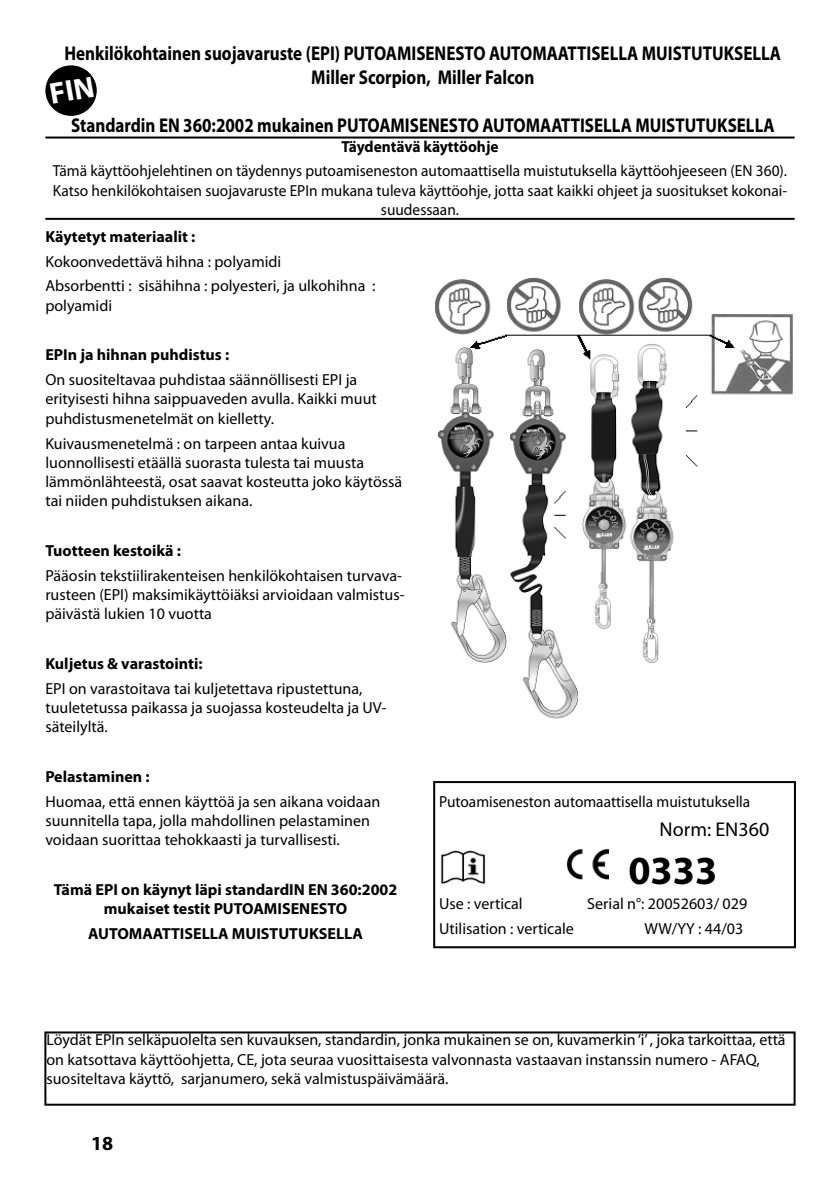
<style>
.page{position:relative;width:840px;height:1191px;background:#fff}
.page>*{position:absolute;margin:0;border:0;box-sizing:border-box;transform-origin:0 0}
.t1{font:700 40px "Myriad Pro";color:#000}
.t2{font:700 20px/24px "Myriad Pro";color:#000;text-align:center;scale:.85 1}
.t3{font:20px "Myriad Pro";color:#000}
.t4{font:700 20px "Myriad Pro";color:#000}
.t5{font:16px/19.2px "Myriad Pro";color:#000}
.t6{font:16px/19.2px "Myriad Pro";color:#000;text-align:center;scale:.96 1}
.t7{font:700 16px/19.2px "Myriad Pro";color:#000;text-align:center}
.t8{font:700 16px "Myriad Pro";color:#000;scale:.96 1}
</style>
<div class="page">
<div style="left:45px;top:65px;width:52px;height:51px;background:#000;border-radius:50%"></div>
<hr style="left:45px;top:136px;width:749px;height:2px;background:#000">
<hr style="left:45px;top:218px;width:749px;height:2px;background:#000">
<img style="left:435px;top:277px;width:358px;height:442px">
<div style="left:433px;top:781px;width:362px;height:167px;border:2px solid #000"></div>
<img style="left:440px;top:850px;width:46px;height:34px">
<img style="left:566px;top:849px;width:42px;height:30px">
<div style="left:44px;top:1031px;width:751px;height:74px;border:2px solid #000"></div>
<p class="t2" style="left:64px;top:41px;width:844px">Henkilökohtainen suojavaruste (EPI) PUTOAMISENESTO AUTOMAATTISELLA MUISTUTUKSELLA<br>Miller Scorpion, Miller Falcon</p>
<p class="t2" style="left:71px;top:113px;width:828px">Standardin EN 360:2002 mukainen PUTOAMISENESTO AUTOMAATTISELLA MUISTUTUKSELLA</p>
<p class="t8" style="left:341px;top:136px;width:165px">Täydentävä käyttöohje</p>
<p class="t6" style="left:53px;top:161px;width:766px">Tämä käyttöohjelehtinen on täydennys putoamiseneston automaattisella muistutuksella käyttöohjeeseen (EN 360).<br>Katso henkilökohtaisen suojavaruste EPIn mukana tuleva käyttöohje, jotta saat kaikki ohjeet ja suositukset kokonai&shy;suudessaan.</p>
<p class="t7" style="left:45px;top:226px;width:151px">Käytetyt materiaalit :</p>
<p class="t5" style="left:45px;top:248px;width:331px;line-height:24.8px">Kokoonvedettävä hihna : polyamidi<br>Absorbentti : sisähihna : polyesteri, ja ulkohihna :</p>
<p class="t5" style="left:45px;top:295px;width:68px">polyamidi</p>
<p class="t7" style="left:45px;top:345px;width:185px">EPIn ja hihnan puhdistus :</p>
<p class="t5" style="left:45px;top:370px;width:333px">On suositeltavaa puhdistaa säännöllisesti EPI ja erityisesti hihna saippuaveden avulla. Kaikki muut puhdistusmenetelmät on kielletty.</p>
<p class="t5" style="left:45px;top:433px;width:358px">Kuivausmenetelmä : on tarpeen antaa kuivua luonnollisesti etäällä suorasta tulesta tai muusta lämmönlähteestä, osat saavat kosteutta joko käytössä tai niiden puhdistuksen aikana.</p>
<p class="t7" style="left:45px;top:540px;width:137px">Tuotteen kestoikä :</p>
<p class="t5" style="left:45px;top:565px;width:360px">Pääosin tekstiilirakenteisen henkilökohtaisen turvava&shy;rusteen (EPI) maksimikäyttöiäksi arvioidaan valmistus&shy;päivästä lukien 10 vuotta</p>
<p class="t7" style="left:45px;top:653px;width:159px">Kuljetus &amp; varastointi:</p>
<p class="t5" style="left:45px;top:678px;width:342px">EPI on varastoitava tai kuljetettava ripustettuna, tuuletetussa paikassa ja suojassa kosteudelta ja UV&shy;säteilyltä.</p>
<p class="t7" style="left:45px;top:766px;width:106px">Pelastaminen :</p>
<p class="t5" style="left:45px;top:791px;width:336px">Huomaa, että ennen käyttöä ja sen aikana voidaan suunnitella tapa, jolla mahdollinen pelastaminen voidaan suorittaa tehokkaasti ja turvallisesti.</p>
<p class="t7" style="left:54px;top:879px;width:345px">Tämä EPI on käynyt läpi standardIN EN 360:2002 mukaiset testit PUTOAMISENESTO</p>
<p class="t7" style="left:88px;top:923px;width:276px">AUTOMAATTISELLA MUISTUTUKSELLA</p>
<p class="t6" style="left:439px;top:791px;width:325px">Putoamiseneston automaattisella muistutuksella</p>
<p class="t3" style="left:659px;top:817px;width:111px">Norm: EN360</p>
<h1 class="t1" style="left:628px;top:845px;width:90px">0333</h1>
<p class="t5" style="left:439px;top:894px;width:85px">Use : vertical</p>
<p class="t5" style="left:587px;top:894px;width:161px">Serial n°: 20052603/ 029</p>
<p class="t5" style="left:439px;top:919px;width:136px">Utilisation : verticale</p>
<p class="t5" style="left:644px;top:919px;width:100px">WW/YY : 44/03</p>
<p class="t5" style="left:46px;top:1030px;width:740px">Löydät EPIn selkäpuolelta sen kuvauksen, standardin, jonka mukainen se on, kuvamerkin ‘i’ , joka tarkoittaa, että on katsottava käyttöohjetta, CE, jota seuraa vuosittaisesta valvonnasta vastaavan instanssin numero - AFAQ, suositeltava käyttö, sarjanumero, sekä valmistuspäivämäärä.</p>
<p class="t4" style="left:91px;top:1130px;width:24px">18</p>
</div>
